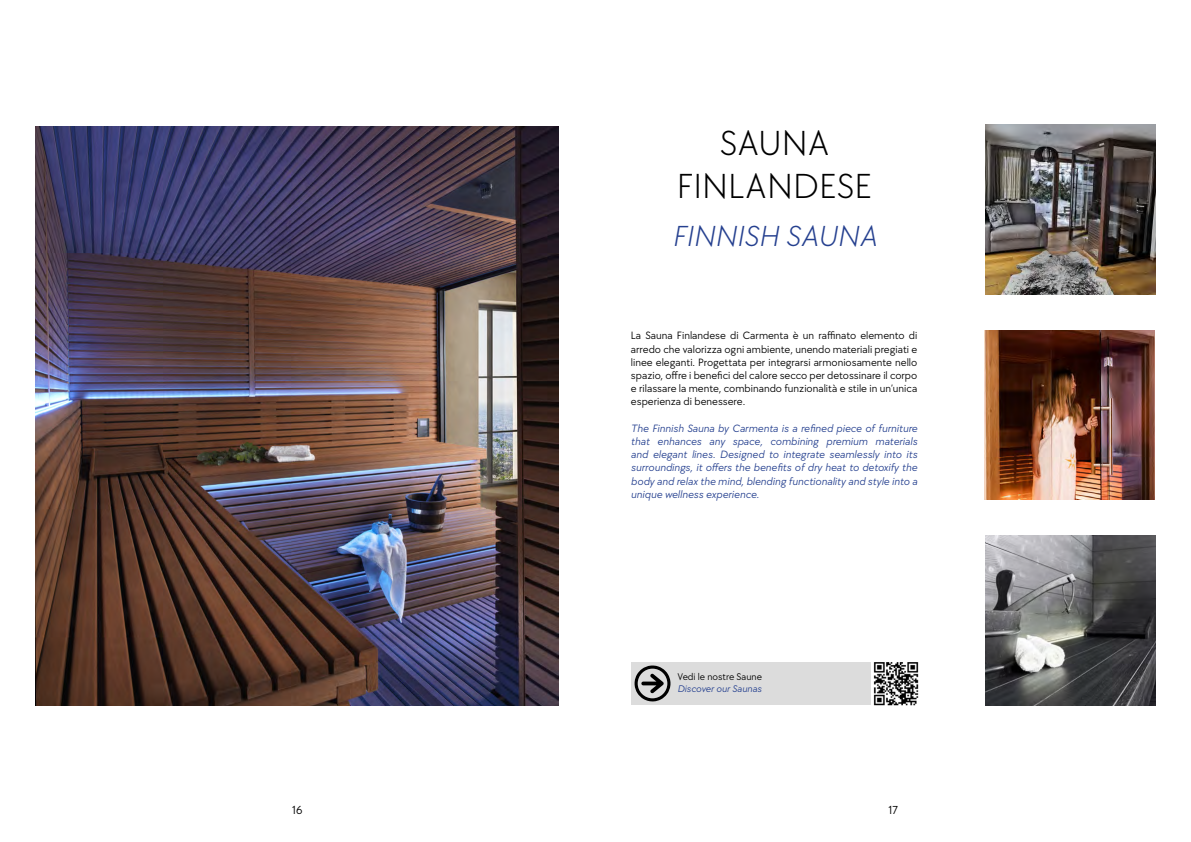
<style>
.page{position:relative;width:1191px;height:842px;background:#fff}
.page>*{position:absolute;margin:0;border:0;box-sizing:border-box;transform-origin:0 0}
.t1{font:300 36px/43.2px "TT Chocolates Trl";color:#000}
.t2{font:italic 300 30px "TT Chocolates Trl";color:#25408f}
.t3{font:12px "TT Chocolates Trl";color:#000}
.t4{font:11px/13.2px "TT Chocolates Trl";color:#000;text-align:justify}
.t5{font:italic 11px/13.2px "TT Chocolates Trl";color:#25408f;text-align:justify}
.t6{font:10px "TT Chocolates Trl";color:#000}
.t7{font:italic 10px "TT Chocolates Trl";color:#25408f}
</style>
<div class="page">
<img style="left:985px;top:536px;width:170px;height:170px">
<img style="left:36px;top:126px;width:523px;height:579px">
<img style="left:985px;top:330px;width:169px;height:169px">
<div style="left:631px;top:662px;width:287px;height:43px;background:#dcdcdc"></div>
<svg style="left:634px;top:665px;width:36px;height:36px"></svg>
<img style="left:985px;top:124px;width:170px;height:170px">
<img style="left:871px;top:662px;width:48px;height:44px">
<h1 class="t1" style="left:677px;top:120px;width:154px;text-indent:43px">SAUN A<br>FIN LANDESE</h1>
<h2 class="t2" style="left:672px;top:217px;width:206px">FINNISH SAUNA</h2>
<p class="t4" style="left:631px;top:329px;width:288px">La Sauna Finlandese di Carmenta è un raffinato elemento di arredo che valorizza ogni ambiente, unendo materiali pregiati e linee eleganti. Progettata per integrarsi armoniosamente nello spazio, offre i benefici del calore secco per detossinare il corpo e rilassare la mente, combinando funzionalità e stile in un’unica esperienza di benessere.</p>
<p class="t5" style="left:631px;top:421px;width:288px">The Finnish Sauna by Carmenta is a refined piece of furniture that enhances any space, combining premium materials and elegant lines. Designed to integrate seamlessly into its surroundings, it offers the benefits of dry heat to detoxify the body and relax the mind, blending functionality and style into a unique wellness experience.</p>
<p class="t6" style="left:677px;top:670px;width:86px">Vedi le nostre Saune</p>
<p class="t7" style="left:677px;top:682px;width:86px">Discover our Saunas</p>
<p class="t3" style="left:292px;top:802px;width:12px">16</p>
<p class="t3" style="left:888px;top:802px;width:12px">17</p>
</div>
